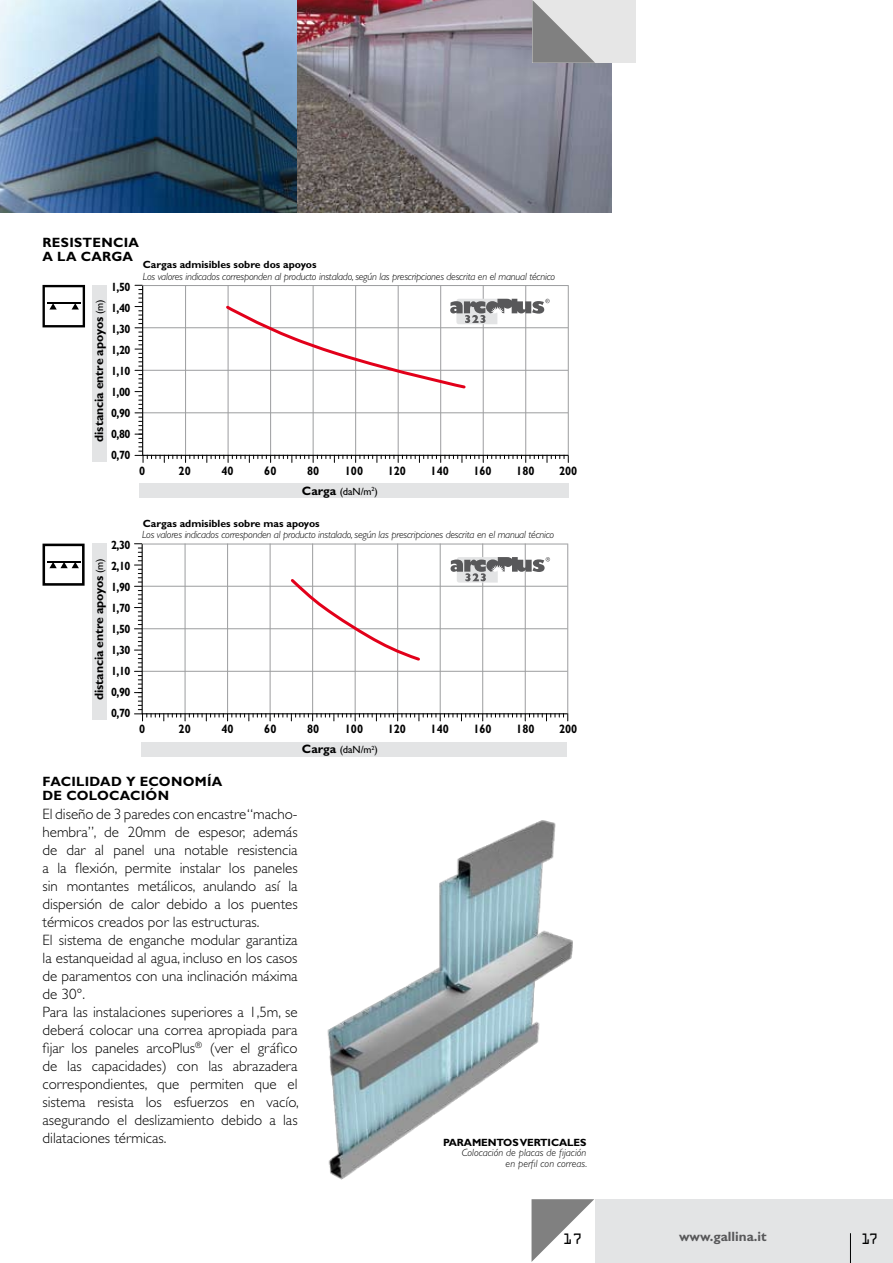
<style>
.page{position:relative;width:893px;height:1263px;background:#fff}
.page>*{position:absolute;margin:0;border:0;box-sizing:border-box;transform-origin:0 0}
.t1{font:300 15px/18px "Gill Sans Std";color:#000}
.t2{font:700 13.5px/13.5px "Gill Sans Std";letter-spacing:.02em;color:#000}
.t3{font:700 13.5px "Gill Sans Std";color:#58585a}
.t4{font:13.5px "OCRA Std";color:#000}
.t5{font:13.5px "OCRA Std";color:#000;scale:.95 1}
.t6{font:700 12.3px "Gill Sans Std";color:#000;scale:.9 1}
.t7{font:700 12.15px "Gill Sans Std";letter-spacing:-.005em;color:#000}
.t8{font:700 12px/21px "Gill Sans Std";letter-spacing:-.05em;color:#000;text-align:justify;scale:.9 1}
.t9{font:italic 300 10.5px/10.6px "Gill Sans Std";letter-spacing:-.02em;color:#000}
.t10{font:700 10.5px "Gill Sans Std";color:#000}
.t11{font:italic 300 10.5px "Gill Sans Std";color:#000}
.t12{font:10.5px "Gill Sans Std";letter-spacing:.005em;color:#000}
.s1{font-weight:400;font-size:10.5px}
.s2{font-weight:700;font-size:12.15px}
.s3{font-weight:700;font-style:normal}
</style>
<div class="page">
<div style="left:595px;top:1199px;width:298px;height:64px;background:#e3e4e5"></div>
<hr style="left:850px;top:1233px;width:1px;height:30px;background:#000">
<div style="left:139px;top:483px;width:430px;height:15px;background:#e3e4e5"></div>
<div style="left:92px;top:285px;width:15px;height:176px;background:#e3e4e5"></div>
<svg style="left:43px;top:285px;width:42px;height:42px"></svg>
<hr style="left:47px;top:303px;width:33px;height:1px;background:#000">
<div style="left:141px;top:742px;width:425px;height:15px;background:#e3e4e5"></div>
<div style="left:92px;top:543px;width:15px;height:177px;background:#e3e4e5"></div>
<div style="left:43px;top:544px;width:42px;height:42px;border:3px solid #000"></div>
<hr style="left:47px;top:561px;width:33px;height:2px;background:#000">
<svg style="left:49px;top:563px;width:30px;height:5px"></svg>
<svg style="left:135px;top:285px;width:434px;height:177px"></svg>
<svg style="left:134px;top:543px;width:434px;height:178px"></svg>
<img style="left:0;top:0;width:611px;height:213px">
<img style="left:327px;top:820px;width:246px;height:359px">
<div style="left:532px;top:0;width:104px;height:63px;background:#e6e6e6"></div>
<svg style="left:531px;top:1199px;width:63px;height:63px"></svg>
<svg style="left:532px;top:0;width:63px;height:63px"></svg>
<p class="t2" style="left:43px;top:236px;width:98px">RESISTENCIA<br>A LA CARGA</p>
<p class="t10" style="left:143px;top:259px;width:175px">Cargas admisibles sobre dos apoyos</p>
<p class="t9" style="left:143px;top:271px;width:414px">Los valores indicados corresponden al producto instalado, según las prescripciones descrita en el manual técnico</p>
<p class="t8" style="left:111px;top:276px;width:23px">1,50<br>1,40<br>1,30<br>1,20<br>1,10<br>1,00<br>0,90<br>0,80<br>0,70</p>
<p class="t7" style="left:92px;top:442px;width:143px;rotate:-90deg">distancia entre apoyos <span class="s1">(m)</span></p>
<p class="t6" style="left:139px;top:464px;width:8px">0</p>
<p class="t6" style="left:179px;top:464px;width:15px">20</p>
<p class="t6" style="left:221px;top:464px;width:15px">40</p>
<p class="t6" style="left:264px;top:464px;width:15px">60</p>
<p class="t6" style="left:307px;top:464px;width:15px">80</p>
<p class="t6" style="left:345px;top:464px;width:22px">100</p>
<p class="t6" style="left:388px;top:464px;width:22px">120</p>
<p class="t6" style="left:431px;top:464px;width:22px">140</p>
<p class="t6" style="left:473px;top:464px;width:22px">160</p>
<p class="t6" style="left:516px;top:464px;width:22px">180</p>
<p class="t6" style="left:559px;top:464px;width:22px">200</p>
<p class="t8" style="left:111px;top:535px;width:23px">2,30<br>2,10<br>1,90<br>1,70<br>1,50<br>1,30<br>1,10<br>0,90<br>0,70</p>
<p class="t7" style="left:92px;top:700px;width:143px;rotate:-90deg">distancia entre apoyos <span class="s1">(m)</span></p>
<p class="t12" style="left:302px;top:485px;width:77px"><span class="s2">Carga</span> (daN/m<sup>2</sup>)</p>
<p class="t9" style="left:142px;top:519px;width:414px"><span class="s3">Cargas admisibles sobre mas apoyos<br></span>Los valores indicados corresponden al producto instalado, según las prescripciones descrita en el manual técnico</p>
<p class="t6" style="left:139px;top:721px;width:8px">0</p>
<p class="t6" style="left:179px;top:721px;width:15px">20</p>
<p class="t6" style="left:221px;top:721px;width:15px">40</p>
<p class="t6" style="left:264px;top:721px;width:15px">60</p>
<p class="t6" style="left:307px;top:721px;width:15px">80</p>
<p class="t6" style="left:345px;top:721px;width:22px">100</p>
<p class="t6" style="left:388px;top:721px;width:22px">120</p>
<p class="t6" style="left:431px;top:721px;width:22px">140</p>
<p class="t6" style="left:473px;top:721px;width:22px">160</p>
<p class="t6" style="left:516px;top:721px;width:22px">180</p>
<p class="t6" style="left:559px;top:721px;width:22px">200</p>
<p class="t12" style="left:302px;top:743px;width:77px"><span class="s2">Carga</span> (daN/m<sup>2</sup>)</p>
<p class="t2" style="left:43px;top:775px;width:129px">FACILIDAD Y ECONO</p>
<p class="t2" style="left:195px;top:775px;width:29px">MÍA</p>
<p class="t2" style="left:43px;top:788px;width:116px">DE COLOCACIÓN</p>
<p class="t1" style="left:43px;top:805px;width:258px">El diseño de 3 paredes con encastre “macho&shy;hembra”, de 20mm de espesor, además de dar al panel una notable resistencia a la flexión, permite instalar los paneles sin montantes metálicos, anulando así la dispersión de calor debido a los puentes térmicos creados por las estructuras.<br>El sistema de enganche modular garantiza la estanqueidad al agua, incluso en los casos de paramentos con una inclinación máxima de 30°.<br>Para las instalaciones superiores a 1,5m, se deberá colocar una correa apropiada para fijar los paneles arcoPlus<sup>®</sup> (ver el gráfico de las capacidades) con las abrazadera correspondientes, que permiten que el sistema resista los esfuerzos en vacío, asegurando el deslizamiento debido a las dilataciones térmicas.</p>
<p class="t10" style="left:443px;top:1136px;width:30px">pa rame</p>
<p class="t10" style="left:488px;top:1136px;width:68px">ntos verticales</p>
<p class="t11" style="left:462px;top:1147px;width:126px">Colocación de placas de fijación</p>
<p class="t11" style="left:506px;top:1157px;width:83px">en perfil con correas.</p>
<p class="t3" style="left:679px;top:1228px;width:89px">www.gallina.it</p>
<p class="t4" style="left:563px;top:1233px;width:21px">17</p>
<p class="t5" style="left:861px;top:1233px;width:19px">17</p>
</div>
